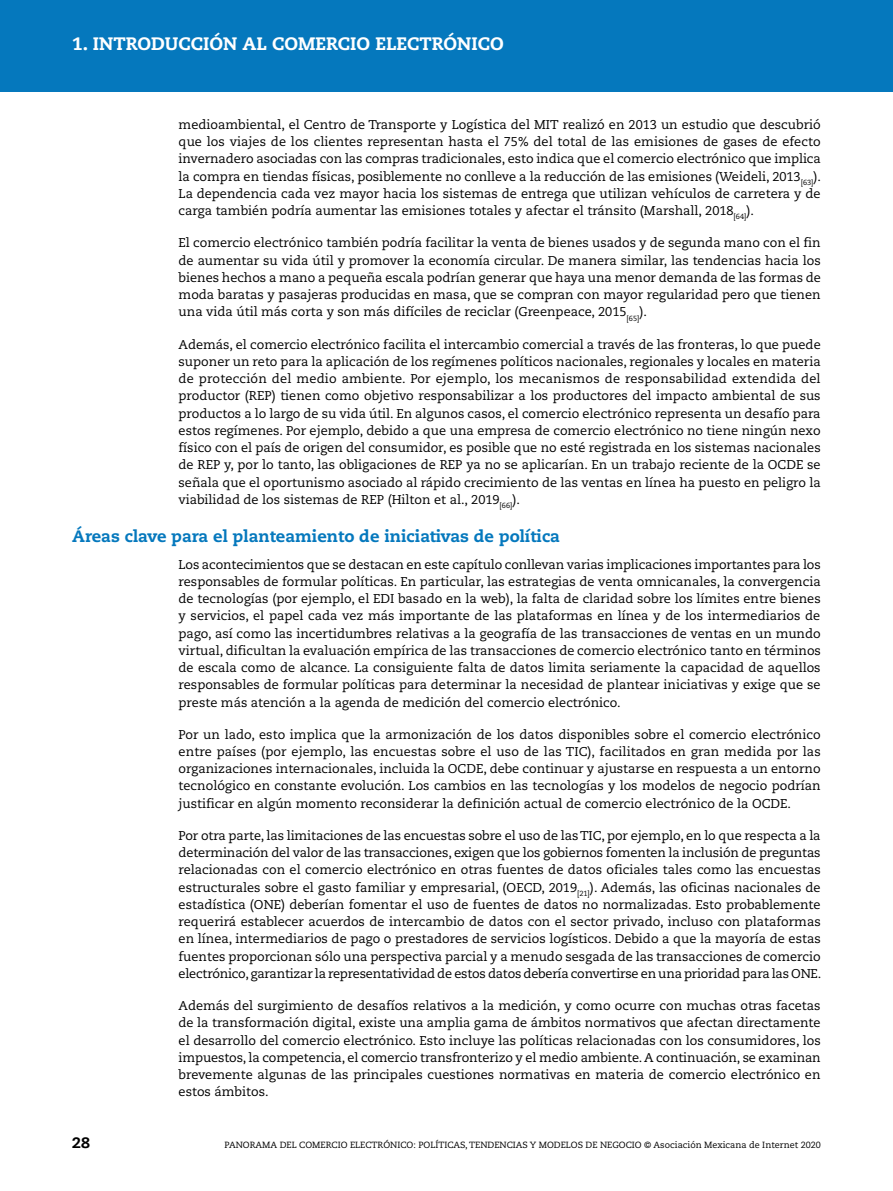
<style>
.page{position:relative;width:893px;height:1191px;background:#fff}
.page>*{position:absolute;margin:0;border:0;box-sizing:border-box;transform-origin:0 0}
.t1{font:800 18px "Caecilia LT Std";color:#fff}
.ST1_1{font:800 16.5px "Caecilia LT Std";color:#0578bd}
.t2{font:800 15px "Caecilia LT Std";color:#000}
.t3{font:12.75px/17.2px "Caecilia LT Std";color:#000;text-align:justify}
.t4{font:9px "Caecilia LT Std";color:#000}
</style>
<div class="page">
<div style="left:0;top:0;width:893px;height:91px;background:#0578bd"></div>
<h1 class="t1" style="left:72px;top:33px;width:433px">1. Introducción al comercio electrónico</h1>
<p class="t3" style="left:179px;top:116px;width:644px">medioambiental, el Centro de Transporte y Logística del MIT realizó en 2013 un estudio que descubrió que los viajes de los clientes representan hasta el 75% del total de las emisiones de gases de efecto invernadero asociadas con las compras tradicionales, esto indica que el comercio electrónico que implica la compra en tiendas físicas, posiblemente no conlleve a la reducción de las emisiones (Weideli, 2013<sub>[63]</sub>).<br>La dependencia cada vez mayor hacia los sistemas de entrega que utilizan vehículos de carretera y de carga también podría aumentar las emisiones totales y afectar el tránsito (Marshall, 2018<sub>[64]</sub>).</p>
<p class="t3" style="left:179px;top:234px;width:644px">El comercio electrónico también podría facilitar la venta de bienes usados y de segunda mano con el fin de aumentar su vida útil y promover la economía circular. De manera similar, las tendencias hacia los bienes hechos a mano a pequeña escala podrían generar que haya una menor demanda de las formas de moda baratas y pasajeras producidas en masa, que se compran con mayor regularidad pero que tienen una vida útil más corta y son más difíciles de reciclar (Greenpeace, 2015<sub>[65]</sub>).</p>
<p class="t3" style="left:179px;top:336px;width:644px">Además, el comercio electrónico facilita el intercambio comercial a través de las fronteras, lo que puede suponer un reto para la aplicación de los regímenes políticos nacionales, regionales y locales en materia de protección del medio ambiente. Por ejemplo, los mecanismos de responsabilidad extendida del productor (REP) tienen como objetivo responsabilizar a los productores del impacto ambiental de sus productos a lo largo de su vida útil. En algunos casos, el comercio electrónico representa un desafío para estos regímenes. Por ejemplo, debido a que una empresa de comercio electrónico no tiene ningún nexo físico con el país de origen del consumidor, es posible que no esté registrada en los sistemas nacionales de REP y, por lo tanto, las obligaciones de REP ya no se aplicarían. En un trabajo reciente de la OCDE se señala que el oportunismo asociado al rápido crecimiento de las ventas en línea ha puesto en peligro la viabilidad de los sistemas de REP (Hilton et al., 2019<sub>[66]</sub>).</p>
<p class="ST1_1" style="left:72px;top:526px;width:489px">Áreas clave para el planteamiento de iniciativas de política</p>
<p class="t3" style="left:179px;top:556px;width:644px">Los acontecimientos que se destacan en este capítulo conllevan varias implicaciones importantes para los responsables de formular políticas. En particular, las estrategias de venta omnicanales, la convergencia de tecnologías (por ejemplo, el EDI basado en la web), la falta de claridad sobre los límites entre bienes y servicios, el papel cada vez más importante de las plataformas en línea y de los intermediarios de pago, así como las incertidumbres relativas a la geografía de las transacciones de ventas en un mundo virtual, dificultan la evaluación empírica de las transacciones de comercio electrónico tanto en términos de escala como de alcance. La consiguiente falta de datos limita seriamente la capacidad de aquellos responsables de formular políticas para determinar la necesidad de plantear iniciativas y exige que se preste más atención a la agenda de medición del comercio electrónico.</p>
<p class="t3" style="left:179px;top:726px;width:644px">Por un lado, esto implica que la armonización de los datos disponibles sobre el comercio electrónico entre países (por ejemplo, las encuestas sobre el uso de las TIC), facilitados en gran medida por las organizaciones internacionales, incluida la OCDE, debe continuar y ajustarse en respuesta a un entorno tecnológico en constante evolución. Los cambios en las tecnologías y los modelos de negocio podrían justificar en algún momento reconsiderar la definición actual de comercio electrónico de la OCDE.</p>
<p class="t3" style="left:179px;top:827px;width:644px">Por otra parte, las limitaciones de las encuestas sobre el uso de las TIC, por ejemplo, en lo que respecta a la determinación del valor de las transacciones, exigen que los gobiernos fomenten la inclusión de preguntas relacionadas con el comercio electrónico en otras fuentes de datos oficiales tales como las encuestas estructurales sobre el gasto familiar y empresarial, (OECD, 2019<sub>[21]</sub>). Además, las oficinas nacionales de estadística (ONE) deberían fomentar el uso de fuentes de datos no normalizadas. Esto probablemente requerirá establecer acuerdos de intercambio de datos con el sector privado, incluso con plataformas en línea, intermediarios de pago o prestadores de servicios logísticos. Debido a que la mayoría de estas fuentes proporcionan sólo una perspectiva parcial y a menudo sesgada de las transacciones de comercio electrónico, garantizar la representatividad de estos datos debería convertirse en una prioridad para las ONE.</p>
<p class="t3" style="left:179px;top:997px;width:644px">Además del surgimiento de desafíos relativos a la medición, y como ocurre con muchas otras facetas de la transformación digital, existe una amplia gama de ámbitos normativos que afectan directamente el desarrollo del comercio electrónico. Esto incluye las políticas relacionadas con los consumidores, los impuestos, la competencia, el comercio transfronterizo y el medio ambiente. A continuación, se examinan brevemente algunas de las principales cuestiones normativas en materia de comercio electrónico en estos ámbitos.</p>
<p class="t2" style="left:72px;top:1133px;width:19px">28</p>
<p class="t4" style="left:225px;top:1140px;width:598px">PANORAMA DEL COMERCIO ELECTRÓNICO: POLÍTICAS, TENDENCIAS Y MODELOS DE NEGOCIO © Asociación Mexicana de Internet 2020</p>
</div>
